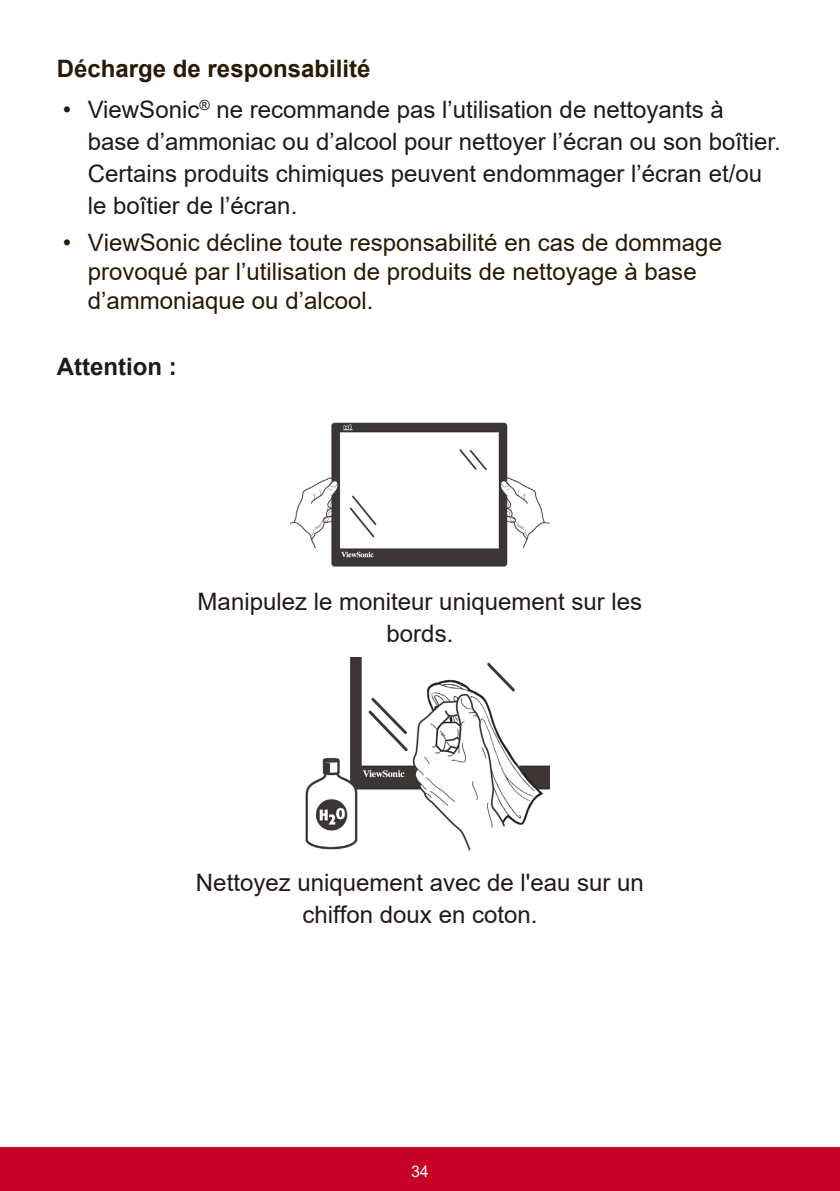
<style>
.page{position:relative;width:840px;height:1191px;background:#fff}
.page>*{position:absolute;margin:0;border:0;box-sizing:border-box;transform-origin:0 0}
.Body{font:24px/32px "Arial";color:#231916;text-align:center}
.t1{font:24px/28.8px "Arial";color:#291a03}
.Body-2{font:700 24px "Arial";color:#291a03}
.Body-3{font:700 24px "Arial";color:#231916}
.t2{font:16px "Arial";color:#fff}
</style>
<div class="page">
<div style="left:0;top:1147px;width:839px;height:44px;background:#c70027"></div>
<img style="left:290px;top:422px;width:259px;height:145px">
<img style="left:305px;top:658px;width:244px;height:193px">
<p class="Body-2" style="left:57px;top:52px;width:315px">Décharge de responsabilité</p>
<p class="Body" style="left:88px;top:93px;width:694px;text-align:left;text-indent:-25px">• ViewSonic<sup>®</sup> ne recommande pas l’utilisation de nettoyants à base d’ammoniac ou d’alcool pour nettoyer l’écran ou son boîtier.<br>Certains produits chimiques peuvent endommager l’écran et/ou le boîtier de l’écran.</p>
<p class="t1" style="left:88px;top:228px;width:635px;text-indent:-25px">• ViewSonic décline toute responsabilité en cas de dommage provoqué par l’utilisation de produits de nettoyage à base d’ammoniaque ou d’alcool.</p>
<p class="Body-3" style="left:57px;top:349px;width:121px">Attention :</p>
<p class="Body" style="left:197px;top:585px;width:446px">Manipulez le moniteur uniquement sur les bords.</p>
<p class="Body" style="left:196px;top:866px;width:449px">Nettoyez uniquement avec de l'eau sur un chiffon doux en coton.</p>
<p class="t2" style="left:411px;top:1160px;width:19px">34</p>
</div>
